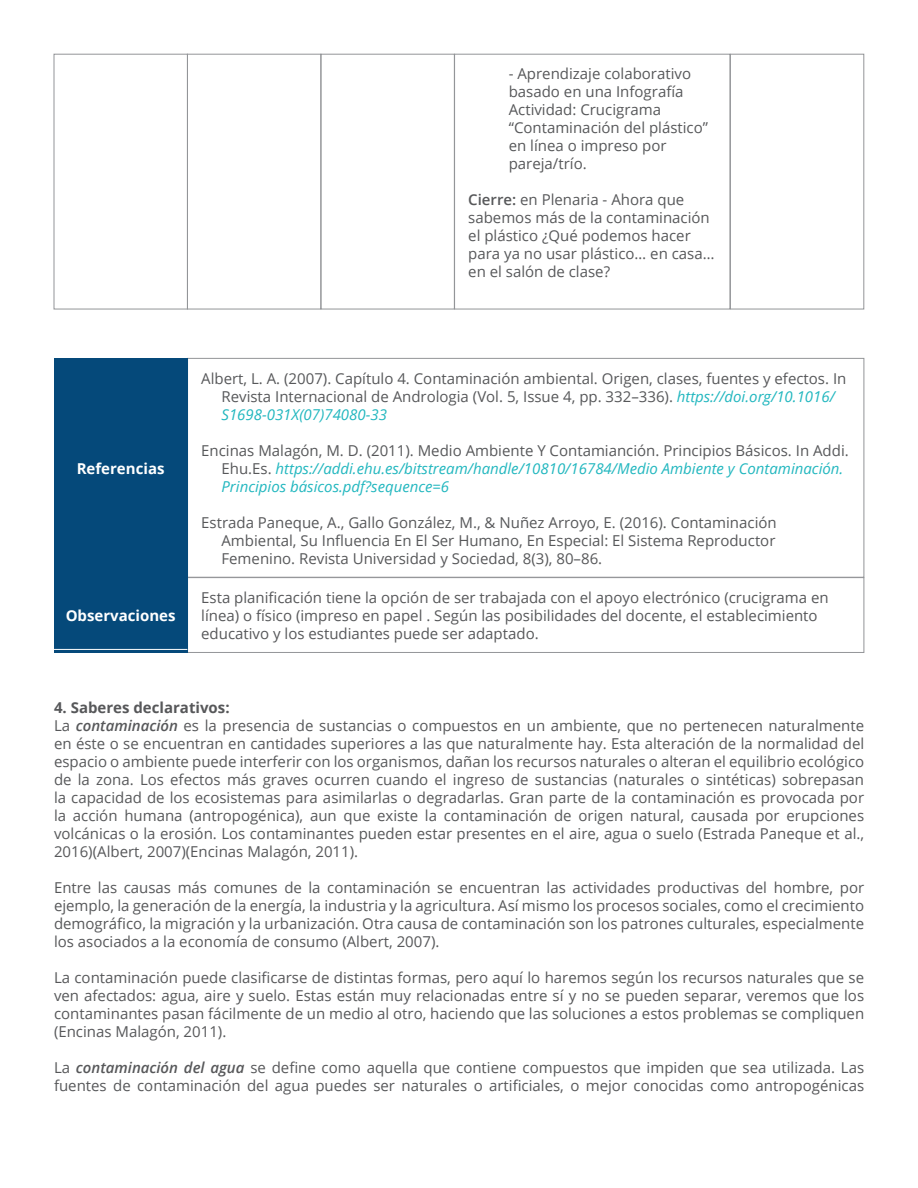
<style>
.page{position:relative;width:918px;height:1188px;background:#fff}
.page>*{position:absolute;margin:0;border:0;box-sizing:border-box;transform-origin:0 0}
.Texto_Normal{font:15px/18px "Open Sans";color:#57585a;text-align:justify}
.Tabulaciones{font:15px/18px "Open Sans";color:#57585a}
.Texto_Normal-2{font:italic 15px/18px "Open Sans";color:#22b7bf}
.Subtítulo{font:700 15px "Open Sans";color:#fff}
.Subtítulo-2{font:700 15px "Open Sans";color:#57585a}
.s1{font-weight:600}
.s2{font-style:italic;color:#22b7bf}
.s3{font-style:normal;color:#57585a}
.s4{font-weight:600;font-style:italic}
</style>
<div class="page">
<div style="left:54px;top:54px;width:134px;height:255px;border:1px solid #939598"></div>
<div style="left:187px;top:54px;width:134px;height:255px;border:1px solid #939598"></div>
<div style="left:321px;top:54px;width:134px;height:255px;border:1px solid #939598"></div>
<div style="left:730px;top:54px;width:134px;height:255px;border:1px solid #939598"></div>
<div style="left:454px;top:54px;width:276px;height:255px;border:1px solid #939598"></div>
<div style="left:187px;top:358px;width:677px;height:219px;border:1px solid #939598"></div>
<div style="left:187px;top:577px;width:677px;height:76px;border:1px solid #939598"></div>
<div style="left:54px;top:358px;width:133px;height:219px;background:#05497a"></div>
<div style="left:54px;top:577px;width:133px;height:76px;background:#05497a"></div>
<hr style="left:54px;top:649px;width:133px;height:1px;background:#fff">
<p class="Tabulaciones" style="left:509px;top:65px;width:184px">- Aprendizaje colaborativo basado en una Infografía</p>
<p class="Tabulaciones" style="left:509px;top:101px;width:201px">Actividad: Crucigrama “Contaminación del plástico” en línea o impreso por pareja/trío.</p>
<p class="Tabulaciones" style="left:468px;top:191px;width:248px"><span class="s1">Cierre:</span> en Plenaria - Ahora que sabemos más de la contaminación el plástico ¿Qué podemos hacer para ya no usar plástico… en casa… en el salón de clase?</p>
<p class="Subtítulo" style="left:77px;top:458px;width:89px">Referencias</p>
<p class="Subtítulo" style="left:66px;top:605px;width:111px">Observaciones</p>
<p class="Texto_Normal" style="left:221px;top:369px;width:626px;text-align:left;text-indent:-20px">Albert, L. A. (2007). Capítulo 4. Contaminación ambiental. Origen, clases, fuentes y efectos. In<br>Revista Internacional de Andrologia (Vol. 5, Issue 4, pp. 332–336). <span class="s2">https://doi.org/10.1016/<br>S1698-031X(07)74080-33</span></p>
<p class="Texto_Normal-2" style="left:221px;top:441px;width:629px;text-indent:-20px"><span class="s3">Encinas Malagón, M. D. (2011). Medio Ambiente Y Contamianción. Principios Básicos. In Addi.<br>Ehu.Es.</span> https://addi.ehu.es/bitstream/handle/10810/16784/Medio Ambiente y Contaminación.<br>Principios básicos.pdf?sequence=6</p>
<p class="Texto_Normal" style="left:221px;top:513px;width:557px;text-indent:-20px">Estrada Paneque, A., Gallo González, M., &amp; Nuñez Arroyo, E. (2016). Contaminación Ambiental, Su Influencia En El Ser Humano, En Especial: El Sistema Reproductor Femenino. Revista Universidad y Sociedad, 8(3), 80–86.</p>
<p class="Texto_Normal" style="left:201px;top:588px;width:629px;text-align:left">Esta planificación tiene la opción de ser trabajada con el apoyo electrónico (crucigrama en línea) o físico (impreso en papel . Según las posibilidades del docente, el establecimiento educativo y los estudiantes puede ser adaptado.</p>
<p class="Subtítulo-2" style="left:54px;top:697px;width:177px">4. Saberes declarativos:</p>
<p class="Texto_Normal" style="left:54px;top:717px;width:812px">La <span class="s4">contaminación</span> es la presencia de sustancias o compuestos en un ambiente, que no pertenecen naturalmente en éste o se encuentran en cantidades superiores a las que naturalmente hay. Esta alteración de la normalidad del espacio o ambiente puede interferir con los organismos, dañan los recursos naturales o alteran el equilibrio ecológico de la zona. Los efectos más graves ocurren cuando el ingreso de sustancias (naturales o sintéticas) sobrepasan la capacidad de los ecosistemas para asimilarlas o degradarlas. Gran parte de la contaminación es provocada por la acción humana (antropogénica), aun que existe la contaminación de origen natural, causada por erupciones volcánicas o la erosión. Los contaminantes pueden estar presentes en el aire, agua o suelo (Estrada Paneque et al., 2016)(Albert, 2007)(Encinas Malagón, 2011).</p>
<p class="Texto_Normal" style="left:54px;top:879px;width:812px">Entre las causas más comunes de la contaminación se encuentran las actividades productivas del hombre, por ejemplo, la generación de la energía, la industria y la agricultura. Así mismo los procesos sociales, como el crecimiento demográfico, la migración y la urbanización. Otra causa de contaminación son los patrones culturales, especialmente los asociados a la economía de consumo (Albert, 2007).</p>
<p class="Texto_Normal" style="left:54px;top:969px;width:812px">La contaminación puede clasificarse de distintas formas, pero aquí lo haremos según los recursos naturales que se ven afectados: agua, aire y suelo. Estas están muy relacionadas entre sí y no se pueden separar, veremos que los contaminantes pasan fácilmente de un medio al otro, haciendo que las soluciones a estos problemas se compliquen (Encinas Malagón, 2011).</p>
<p class="Texto_Normal" style="left:54px;top:1059px;width:812px">La <span class="s4">contaminación del agua</span> se define como aquella que contiene compuestos que impiden que sea utilizada. Las fuentes de contaminación del agua puedes ser naturales o artificiales, o mejor conocidas como antropogénicas</p>
</div>
